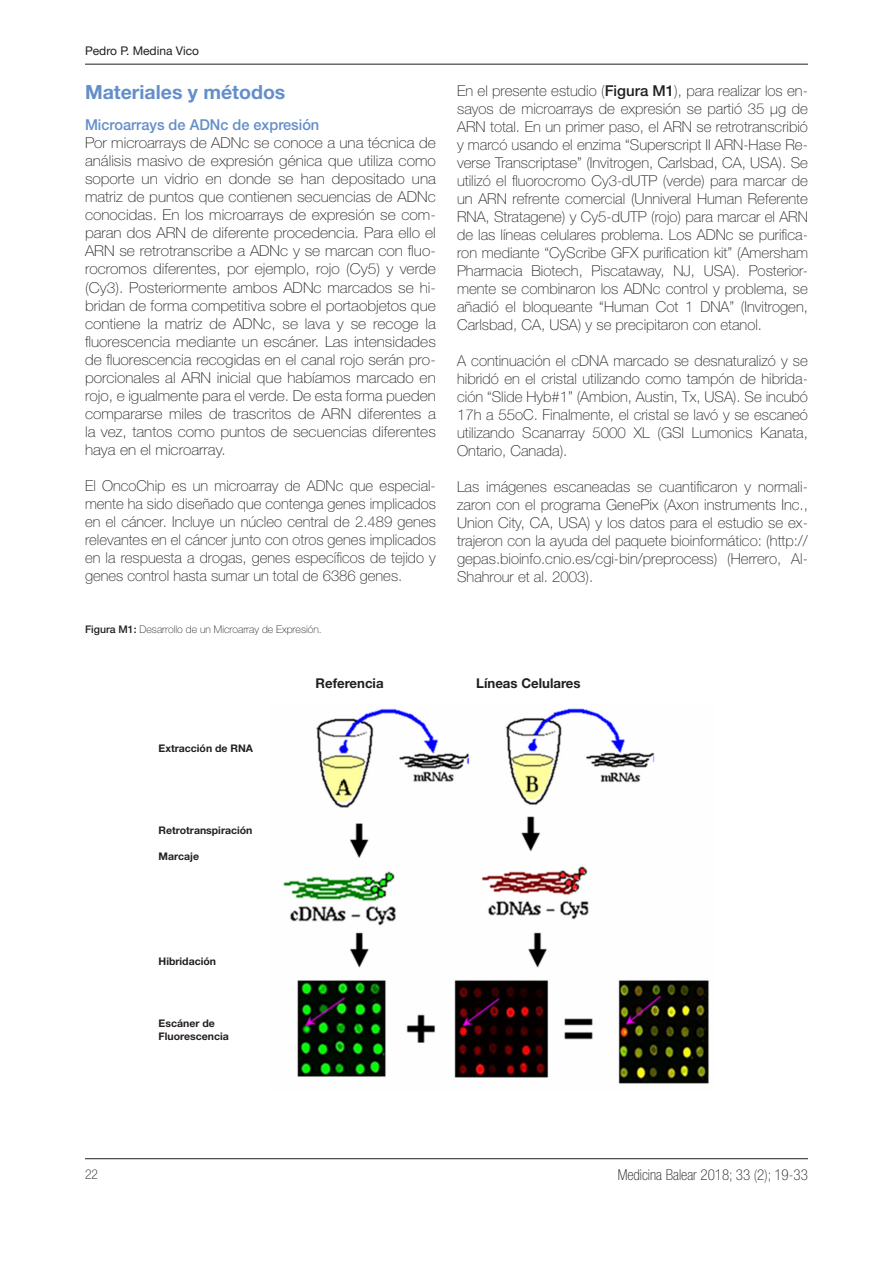
<style>
.page{position:relative;width:893px;height:1263px;background:#fff}
.page>*{position:absolute;margin:0;border:0;box-sizing:border-box;transform-origin:0 0}
.t1{font:700 19.5px "Helvetica Neue LT Std";color:#638ec9}
.t2{font:100 15px/18px "Helvetica Neue LT Std";color:#231f20;text-align:justify}
.t3{font:100 15px/18px "Helvetica Neue LT Std";color:#231f20;text-align:justify;scale:1.04 1}
.t4{font:100 condensed 15px "Helvetica Neue LT Std";color:#231f20}
.t5{font:500 15px "Helvetica Neue LT Std";color:#638ec9}
.t6{font:700 13.5px "Helvetica Neue LT Std";color:#231f20}
.t7{font:100 condensed 13.5px "Helvetica Neue LT Std";color:#231f20}
.t8{font:12px "Helvetica Neue LT Std";color:#231f20}
.t9{font:700 10.5px "Helvetica Neue LT Std";color:#231f20}
.t10{font:100 10.5px "Helvetica Neue LT Std";color:#231f20}
.s1{font-weight:500}
</style>
<div class="page">
<hr style="left:85px;top:1158px;width:723px;height:1px;background:#231f20">
<hr style="left:85px;top:64px;width:723px;height:1px;background:#231f20">
<img style="left:283px;top:708px;width:426px;height:376px">
<p class="t8" style="left:85px;top:44px;width:116px">Pedro P. Medina Vico</p>
<p class="t1" style="left:85px;top:80px;width:202px">Materiales y métodos</p>
<p class="t5" style="left:85px;top:116px;width:236px">Microarrays de ADNc de expresión</p>
<p class="t3" style="left:85px;top:134px;width:339px">Por microarrays de ADNc se conoce a una técnica de análisis masivo de expresión génica que utiliza como soporte un vidrio en donde se han depositado una matriz de puntos que contienen secuencias de ADNc conocidas. En los microarrays de expresión se com&shy;paran dos ARN de diferente procedencia. Para ello el ARN se retrotranscribe a ADNc y se marcan con fluo&shy;rocromos diferentes, por ejemplo, rojo (Cy5) y verde (Cy3). Posteriormente ambos ADNc marcados se hi&shy;bridan de forma competitiva sobre el portaobjetos que contiene la matriz de ADNc, se lava y se recoge la fluorescencia mediante un escáner. Las intensidades de fluorescencia recogidas en el canal rojo serán pro&shy;porcionales al ARN inicial que habíamos marcado en rojo, e igualmente para el verde. De esta forma pueden compararse miles de trascritos de ARN diferentes a la vez, tantos como puntos de secuencias diferentes haya en el microarray.</p>
<p class="t2" style="left:85px;top:476px;width:352px">El OncoChip es un microarray de ADNc que especial&shy;mente ha sido diseñado que contenga genes implicados en el cáncer. Incluye un núcleo central de 2.489 genes relevantes en el cáncer junto con otros genes implicados en la respuesta a drogas, genes específicos de tejido y genes control hasta sumar un total de 6386 genes.</p>
<p class="t10" style="left:85px;top:624px;width:238px"><span class="s1">Figura M1:</span> Desarrollo de un Microarray de Expresión.</p>
<p class="t2" style="left:457px;top:81px;width:352px">En el presente estudio (<span class="s1">Figura M1</span>), para realizar los en&shy;sayos de microarrays de expresión se partió 35 μg de ARN total. En un primer paso, el ARN se retrotranscribió y marcó usando el enzima “Superscript II ARN-Hase Re&shy;verse Transcriptase” (Invitrogen, Carlsbad, CA, USA). Se utilizó el fluorocromo Cy3-dUTP (verde) para marcar de un ARN refrente comercial (Unniveral Human Referente RNA, Stratagene) y Cy5-dUTP (rojo) para marcar el ARN de las líneas celulares problema. Los ADNc se purifica&shy;ron mediante “CyScribe GFX purification kit” (Amersham Pharmacia Biotech, Piscataway, NJ, USA). Posterior&shy;mente se combinaron los ADNc control y problema, se añadió el bloqueante “Human Cot 1 DNA” (Invitrogen, Carlsbad, CA, USA) y se precipitaron con etanol.</p>
<p class="t2" style="left:457px;top:351px;width:352px">A continuación el cDNA marcado se desnaturalizó y se hibridó en el cristal utilizando como tampón de hibrida&shy;ción “Slide Hyb#1” (Ambion, Austin, Tx, USA). Se incubó 17h a 55oC. Finalmente, el cristal se lavó y se escaneó utilizando Scanarray 5000 XL (GSI Lumonics Kanata, Ontario, Canada).</p>
<p class="t2" style="left:457px;top:477px;width:352px">Las imágenes escaneadas se cuantificaron y normali&shy;zaron con el programa GenePix (Axon instruments Inc., Union City, CA, USA) y los datos para el estudio se ex&shy;trajeron con la ayuda del paquete bioinformático: (http:// gepas.bioinfo.cnio.es/cgi-bin/preprocess) (Herrero, Al-Shahrour et al. 2003).</p>
<p class="t9" style="left:159px;top:742px;width:96px">Extracción de RNA</p>
<p class="t9" style="left:159px;top:823px;width:95px">Retrotranspiración</p>
<p class="t9" style="left:159px;top:850px;width:42px">Marcaje</p>
<p class="t9" style="left:159px;top:955px;width:59px">Hibridación</p>
<p class="t9" style="left:159px;top:1016px;width:58px">Escáner de</p>
<p class="t9" style="left:159px;top:1030px;width:72px">Fluorescencia</p>
<p class="t6" style="left:315px;top:675px;width:70px">Referencia</p>
<p class="t6" style="left:476px;top:675px;width:106px">Líneas Celulares</p>
<p class="t7" style="left:85px;top:1167px;width:14px">22</p>
<p class="t4" style="left:618px;top:1166px;width:192px">Medicina Balear 2018; 33 (2); 19-33</p>
</div>
